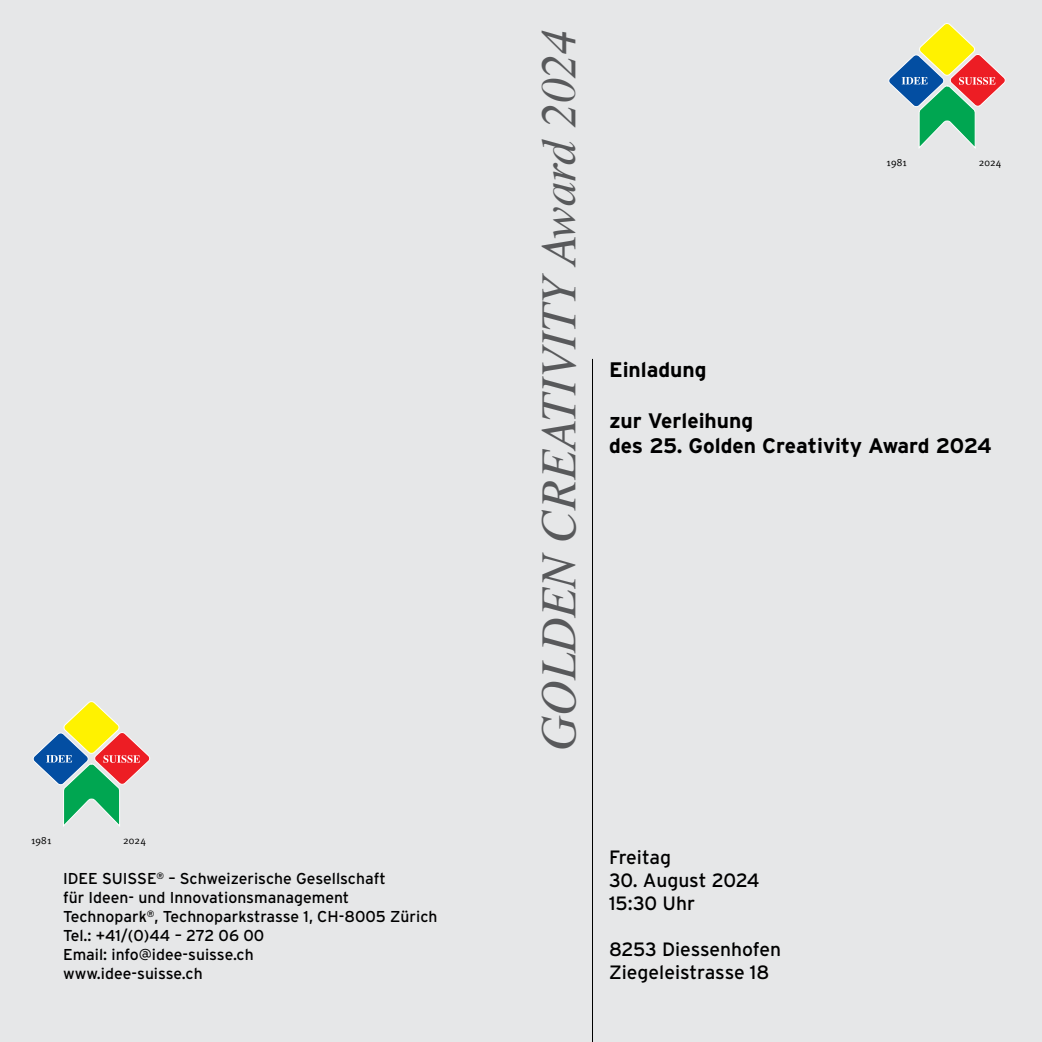
<style>
.page{position:relative;width:1042px;height:1042px;background:#e6e7e8}
.page>*{position:absolute;margin:0;border:0;box-sizing:border-box;transform-origin:0 0}
.t1{font:italic 49px "Times";color:#58595b}
.t2{font:700 21px/25.2px "Interstate";color:#000}
.t3{font:19.25px/23.1px "Interstate";color:#000}
.t4{font:15.75px/18.9px "Interstate";color:#000}
.t5{font:10.33px "Meta Plus";letter-spacing:.02em;color:#000}
</style>
<div class="page">
<hr style="left:592px;top:359px;width:1px;height:683px;background:#000">
<svg style="left:888px;top:23px;width:117px;height:126px"></svg>
<svg style="left:33px;top:701px;width:117px;height:126px"></svg>
<p class="t5" style="left:31px;top:834px;width:22px">1981</p>
<p class="t5" style="left:123px;top:834px;width:24px">2024</p>
<p class="t4" style="left:63px;top:869px;width:376px">IDEE SUISSE<sup>®</sup> – Schweizerische Gesellschaft<br>für Ideen- und Innovationsmanagement Technopark<sup>®</sup>, Technoparkstrasse 1, CH-8005 Zürich Tel.: +41/(0)44 – 272 06 00<br>Email: info@idee-suisse.ch<br>www.idee-suisse.ch</p>
<h1 class="t1" style="left:516px;top:751px;width:723px;rotate:-90deg">GOLDEN CREATIVITY Award 2024</h1>
<p class="t5" style="left:886px;top:156px;width:22px">1981</p>
<p class="t5" style="left:978px;top:156px;width:24px">2024</p>
<h2 class="t2" style="left:609px;top:357px;width:99px">Einladung</h2>
<h2 class="t2" style="left:609px;top:408px;width:384px">zur Verleihung<br>des 25. Golden Creativity Award 2024</h2>
<p class="t3" style="left:609px;top:845px;width:64px">Freitag</p>
<p class="t3" style="left:609px;top:868px;width:152px">30. August 2024<br>15:30 Uhr</p>
<p class="t3" style="left:609px;top:937px;width:173px">8253 Diessenhofen<br>Ziegeleistrasse 18</p>
</div>
